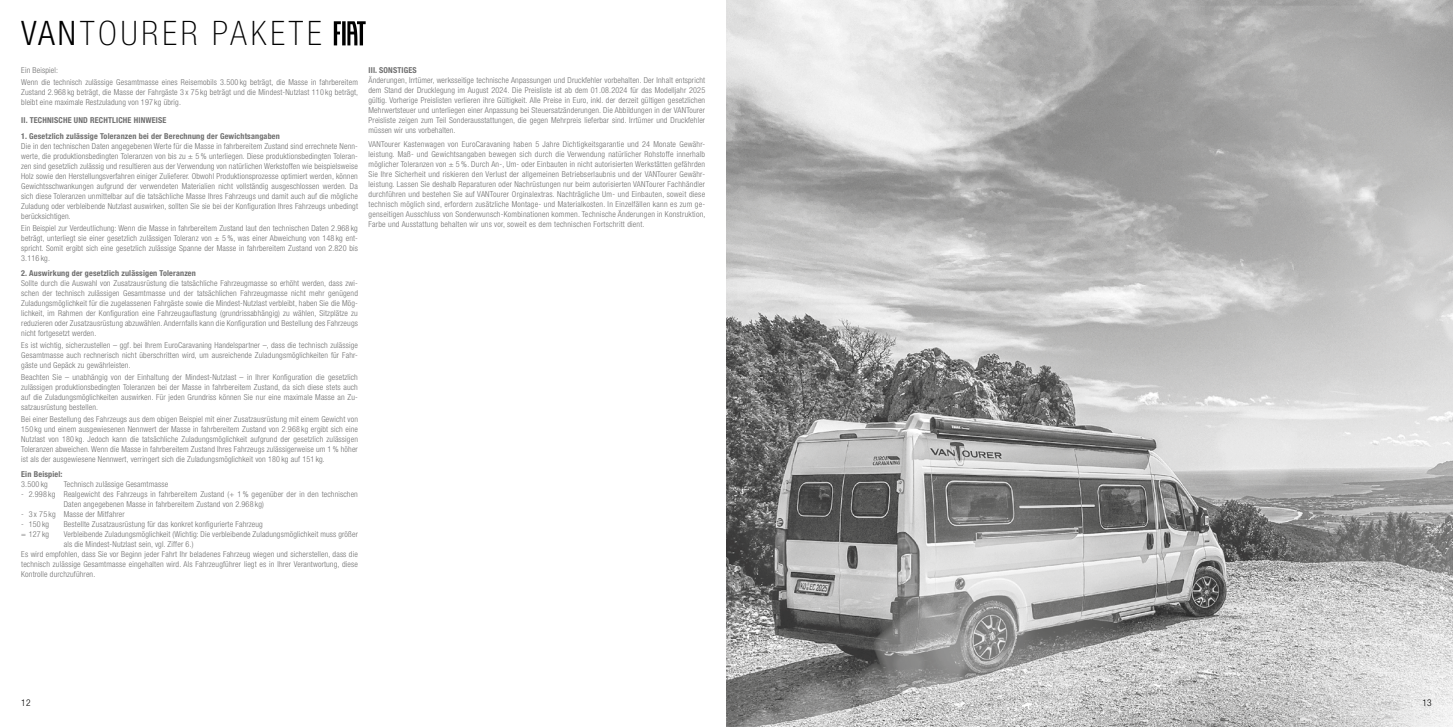
<style>
.page{position:relative;width:1453px;height:727px;background:#fff}
.page>*{position:absolute;margin:0;border:0;box-sizing:border-box;transform-origin:0 0}
.t1{font:100 condensed 33.75px "Helvetica Neue LT Std";letter-spacing:.12em;color:#000}
.t2{font:300 condensed 9.38px "Helvetica Neue LT Std";color:#000}
.t3{font:300 condensed 8.12px/10px "Helvetica Neue LT Std";letter-spacing:.02em;color:#6e6e6e;text-align:justify}
.t4{font:700 condensed 8.12px "Helvetica Neue LT Std";letter-spacing:.02em;color:#6e6e6e}
.s1{font-weight:300}
</style>
<div class="page">
<img style="left:726px;top:0;width:727px;height:726px">
<svg style="left:1273px;top:556px;width:180px;height:170px;background:#cdcdcd"></svg>
<svg style="left:334px;top:21px;width:32px;height:24px"></svg>
<h1 class="t1" style="left:21px;top:15px;width:302px"><span class="s1">VAN</span>TOURER PAKETE</h1>
<p class="t3" style="left:21px;top:64px;width:338px;line-height:11.8px">Ein Beispiel:<br>Wenn die technisch zulässige Gesamtmasse eines Reisemobils 3.500 kg beträgt, die Masse in fahrbereitem</p>
<p class="t3" style="left:21px;top:87px;width:338px">Zustand 2.968 kg beträgt, die Masse der Fahrgäste 3 x 75 kg beträgt und die Mindest-Nutzlast 110 kg beträgt, bleibt eine maximale Restzuladung von 197 kg übrig.</p>
<p class="t4" style="left:21px;top:116px;width:147px">II. TECHNISCHE UND RECHTLICHE HINWEISE</p>
<p class="t4" style="left:21px;top:131px;width:260px">1. Gesetzlich zulässige Toleranzen bei der Berechnung der Gewichtsangaben</p>
<p class="t3" style="left:21px;top:141px;width:338px">Die in den technischen Daten angegebenen Werte für die Masse in fahrbereitem Zustand sind errechnete Nenn&shy;werte, die produktionsbedingten Toleranzen von bis zu ± 5 % unterliegen. Diese produktionsbedingten Toleran&shy;zen sind gesetzlich zulässig und resultieren aus der Verwendung von natürlichen Werkstoffen wie beispielsweise Holz sowie den Herstellungsverfahren einiger Zulieferer. Obwohl Produktionsprozesse optimiert werden, können Gewichtsschwankungen aufgrund der verwendeten Materialien nicht vollständig ausgeschlossen werden. Da sich diese Toleranzen unmittelbar auf die tatsächliche Masse Ihres Fahrzeugs und damit auch auf die mögliche Zuladung oder verbleibende Nutzlast auswirken, sollten Sie sie bei der Konfiguration Ihres Fahrzeugs unbedingt berücksichtigen.</p>
<p class="t3" style="left:21px;top:223px;width:338px">Ein Beispiel zur Verdeutlichung: Wenn die Masse in fahrbereitem Zustand laut den technischen Daten 2.968 kg beträgt, unterliegt sie einer gesetzlich zulässigen Toleranz von ± 5 %, was einer Abweichung von 148 kg ent&shy;spricht. Somit ergibt sich eine gesetzlich zulässige Spanne der Masse in fahrbereitem Zustand von 2.820 bis 3.116 kg.</p>
<p class="t4" style="left:21px;top:268px;width:176px">2. Auswirkung der gesetzlich zulässigen Toleranzen</p>
<p class="t3" style="left:21px;top:278px;width:338px">Sollte durch die Auswahl von Zusatzausrüstung die tatsächliche Fahrzeugmasse so erhöht werden, dass zwi&shy;schen der technisch zulässigen Gesamtmasse und der tatsächlichen Fahrzeugmasse nicht mehr genügend Zuladungsmöglichkeit für die zugelassenen Fahrgäste sowie die Mindest-Nutzlast verbleibt, haben Sie die Mög&shy;lichkeit, im Rahmen der Konfiguration eine Fahrzeugauflastung (grundrissabhängig) zu wählen, Sitzplätze zu reduzieren oder Zusatzausrüstung abzuwählen. Andernfalls kann die Konfiguration und Bestellung des Fahrzeugs nicht fortgesetzt werden.</p>
<p class="t3" style="left:21px;top:340px;width:338px">Es ist wichtig, sicherzustellen – ggf. bei Ihrem EuroCaravaning Handelspartner –, dass die technisch zulässige Gesamtmasse auch rechnerisch nicht überschritten wird, um ausreichende Zuladungsmöglichkeiten für Fahr&shy;gäste und Gepäck zu gewährleisten.</p>
<p class="t3" style="left:21px;top:371px;width:338px">Beachten Sie – unabhängig von der Einhaltung der Mindest-Nutzlast – in Ihrer Konfiguration die gesetzlich zulässigen produktionsbedingten Toleranzen bei der Masse in fahrbereitem Zustand, da sich diese stets auch auf die Zuladungsmöglichkeiten auswirken. Für jeden Grundriss können Sie nur eine maximale Masse an Zu&shy;satzausrüstung bestellen.</p>
<p class="t3" style="left:21px;top:413px;width:338px">Bei einer Bestellung des Fahrzeugs aus dem obigen Beispiel mit einer Zusatzausrüstung mit einem Gewicht von 150 kg und einem ausgewiesenen Nennwert der Masse in fahrbereitem Zustand von 2.968 kg ergibt sich eine Nutzlast von 180 kg. Jedoch kann die tatsächliche Zuladungsmöglichkeit aufgrund der gesetzlich zulässigen Toleranzen abweichen. Wenn die Masse in fahrbereitem Zustand Ihres Fahrzeugs zulässigerweise um 1 % höher ist als der ausgewiesene Nennwert, verringert sich die Zuladungsmöglichkeit von 180 kg auf 151 kg.</p>
<p class="t4" style="left:21px;top:469px;width:43px">Ein Beispiel:</p>
<p class="t3" style="left:21px;top:479px;width:28px">3.500 kg</p>
<p class="t3" style="left:64px;top:479px;width:106px">Technisch zulässige Gesamtmasse</p>
<p class="t3" style="left:64px;top:489px;width:296px;text-indent:-43px">- 2.998 kg Realgewicht des Fahrzeugs in fahrbereitem Zustand (+ 1 % gegenüber der in den technischen<br>Daten angegebenen Masse in fahrbereitem Zustand von 2.968 kg)</p>
<p class="t3" style="left:21px;top:509px;width:105px">- 3 x 75 kg Masse der Mitfahrer</p>
<p class="t3" style="left:21px;top:519px;width:29px">- 150 kg</p>
<p class="t3" style="left:64px;top:519px;width:201px">Bestellte Zusatzausrüstung für das konkret konfigurierte Fahrzeug</p>
<p class="t3" style="left:21px;top:529px;width:29px">= 127 kg</p>
<p class="t3" style="left:64px;top:529px;width:296px">Verbleibende Zuladungsmöglichkeit (Wichtig: Die verbleibende Zuladungsmöglichkeit muss größer</p>
<p class="t3" style="left:64px;top:539px;width:131px">als die Mindest-Nutzlast sein, vgl. Ziffer 6.)</p>
<p class="t3" style="left:21px;top:549px;width:338px">Es wird empfohlen, dass Sie vor Beginn jeder Fahrt Ihr beladenes Fahrzeug wiegen und sicherstellen, dass die</p>
<p class="t3" style="left:21px;top:559px;width:338px">technisch zulässige Gesamtmasse eingehalten wird. Als Fahrzeugführer liegt es in Ihrer Verantwortung, diese</p>
<p class="t3" style="left:21px;top:569px;width:76px">Kontrolle durchzuführen.</p>
<p class="t4" style="left:368px;top:65px;width:50px">III. SONSTIGES</p>
<p class="t3" style="left:368px;top:75px;width:338px">Änderungen, Irrtümer, werksseitige technische Anpassungen und Druckfehler vorbehalten. Der Inhalt entspricht dem Stand der Drucklegung im August 2024. Die Preisliste ist ab dem 01.08.2024 für das Modelljahr 2025 gültig. Vorherige Preislisten verlieren ihre Gültigkeit. Alle Preise in Euro, inkl. der derzeit gültigen gesetzlichen Mehrwertsteuer und unterliegen einer Anpassung bei Steuersatzänderungen. Die Abbildungen in der VANTourer Preisliste zeigen zum Teil Sonderausstattungen, die gegen Mehrpreis lieferbar sind. Irrtümer und Druckfehler müssen wir uns vorbehalten.</p>
<p class="t3" style="left:368px;top:138px;width:338px">VANTourer Kastenwagen von EuroCaravaning haben 5 Jahre Dichtigkeitsgarantie und 24 Monate Gewähr&shy;leistung. Maß- und Gewichtsangaben bewegen sich durch die Verwendung natürlicher Rohstoffe innerhalb möglicher Toleranzen von ± 5 %. Durch An-, Um- oder Einbauten in nicht autorisierten Werkstätten gefährden Sie Ihre Sicherheit und riskieren den Verlust der allgemeinen Betriebserlaubnis und der VANTourer Gewähr&shy;leistung. Lassen Sie deshalb Reparaturen oder Nachrüstungen nur beim autorisierten VANTourer Fachhändler durchführen und bestehen Sie auf VANTourer Orginalextras. Nachträgliche Um- und Einbauten, soweit diese technisch möglich sind, erfordern zusätzliche Montage- und Materialkosten. In Einzelfällen kann es zum ge&shy;genseitigen Ausschluss von Sonderwunsch-Kombinationen kommen. Technische Änderungen in Konstruktion, Farbe und Ausstattung behalten wir uns vor, soweit es dem technischen Fortschritt dient.</p>
<p class="t2" style="left:21px;top:696px;width:11px">12</p>
<p class="t2" style="left:1422px;top:696px;width:11px">13</p>
</div>
